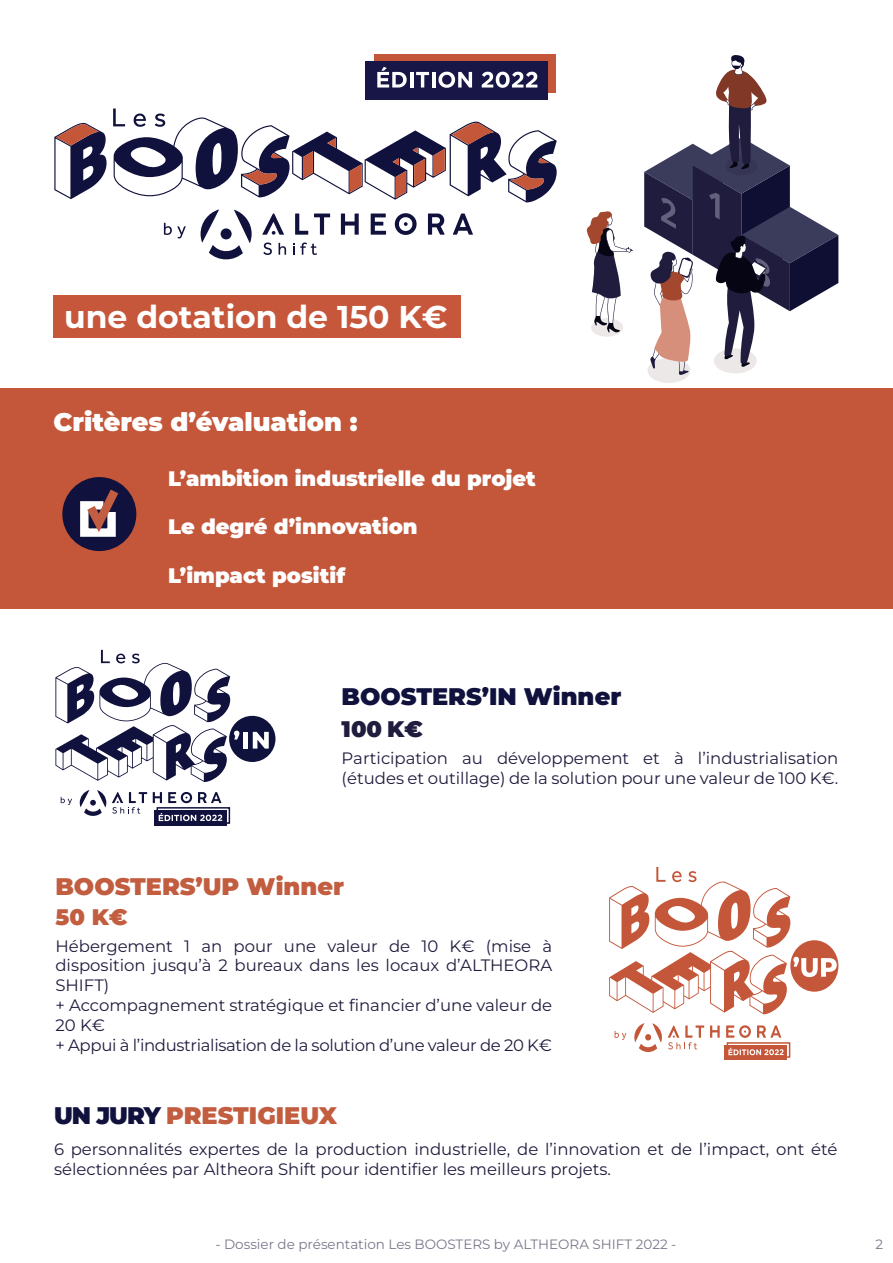
<style>
.page{position:relative;width:893px;height:1263px;background:#fff}
.page>*{position:absolute;margin:0;border:0;box-sizing:border-box;transform-origin:0 0}
.t1{font:700 31.5px "Montserrat";color:#fff}
.t2{font:900 25.5px "Montserrat";color:#fff}
.t3{font:900 24px "Montserrat";color:#c25d40}
.t4{font:900 24px "Montserrat";color:#10113c}
.t5{font:900 22.5px "Montserrat";color:#1f1c3d}
.t6{font:900 22.5px "Montserrat";color:#c25d40}
.t7{font:900 21px "Montserrat";color:#fff}
.t8{font:16.5px/19.8px "Montserrat";color:#1f1c3d}
.t9{font:16.5px "Montserrat";letter-spacing:-.02em;color:#1f1c3d}
.t10{font:13.5px "Montserrat";color:#78778b}
.s1{color:#10113c}
</style>
<div class="page">
<div style="left:0;top:389px;width:893px;height:220px;background:#c45639"></div>
<div style="left:62px;top:477px;width:74px;height:74px;background:#10113c;border-radius:50%"></div>
<svg style="left:76px;top:480px;width:50px;height:61px"></svg>
<div style="left:53px;top:295px;width:408px;height:42px;background:#c6573a"></div>
<svg style="left:263px;top:242px;width:9px;height:13px"></svg>
<svg style="left:279px;top:243px;width:7px;height:12px"></svg>
<svg style="left:300px;top:242px;width:17px;height:13px"></svg>
<svg style="left:201px;top:209px;width:51px;height:50px"></svg>
<svg style="left:295px;top:213px;width:13px;height:22px"></svg>
<svg style="left:314px;top:213px;width:16px;height:22px"></svg>
<svg style="left:341px;top:213px;width:18px;height:22px"></svg>
<svg style="left:371px;top:213px;width:15px;height:22px"></svg>
<svg style="left:428px;top:213px;width:17px;height:22px"></svg>
<svg style="left:453px;top:213px;width:20px;height:22px"></svg>
<svg style="left:395px;top:213px;width:22px;height:22px"></svg>
<svg style="left:262px;top:214px;width:22px;height:21px"></svg>
<svg style="left:164px;top:223px;width:22px;height:15px"></svg>
<svg style="left:54px;top:123px;width:53px;height:76px"></svg>
<svg style="left:113px;top:109px;width:444px;height:93px"></svg>
<div style="left:374px;top:54px;width:181px;height:39px;background:#c45639"></div>
<div style="left:366px;top:61px;width:182px;height:39px;background:#181646"></div>
<svg style="left:377px;top:67px;width:30px;height:21px"></svg>
<hr style="left:410px;top:72px;width:3px;height:16px;background:#fff">
<svg style="left:416px;top:72px;width:13px;height:16px"></svg>
<hr style="left:432px;top:72px;width:3px;height:16px;background:#fff">
<svg style="left:438px;top:72px;width:34px;height:16px"></svg>
<svg style="left:482px;top:72px;width:55px;height:16px"></svg>
<svg style="left:80px;top:790px;width:26px;height:26px"></svg>
<svg style="left:153px;top:792px;width:9px;height:11px"></svg>
<svg style="left:198px;top:792px;width:23px;height:11px"></svg>
<svg style="left:168px;top:792px;width:24px;height:11px"></svg>
<svg style="left:112px;top:792px;width:35px;height:22px"></svg>
<svg style="left:61px;top:797px;width:11px;height:8px"></svg>
<div style="left:229px;top:716px;width:46px;height:46px;background:#0f123d;border-radius:50%"></div>
<svg style="left:55px;top:650px;width:184px;height:132px"></svg>
<div style="left:243px;top:732px;width:5px;height:16px;background:#fff"></div>
<svg style="left:253px;top:732px;width:16px;height:16px"></svg>
<div style="left:157px;top:807px;width:73px;height:17px;border:2px solid #10113c"></div>
<div style="left:154px;top:811px;width:73px;height:15px;background:#10113c"></div>
<svg style="left:159px;top:813px;width:63px;height:8px"></svg>
<svg style="left:634px;top:1023px;width:28px;height:29px"></svg>
<svg style="left:710px;top:1025px;width:10px;height:13px"></svg>
<svg style="left:757px;top:1025px;width:24px;height:13px"></svg>
<svg style="left:726px;top:1025px;width:25px;height:13px"></svg>
<svg style="left:668px;top:1025px;width:36px;height:24px"></svg>
<svg style="left:615px;top:1031px;width:11px;height:9px"></svg>
<svg style="left:609px;top:867px;width:228px;height:147px"></svg>
<div style="left:727px;top:1042px;width:63px;height:16px;border:2px solid #c45639"></div>
<div style="left:724px;top:1045px;width:63px;height:15px;background:#c45639"></div>
<svg style="left:728px;top:1047px;width:55px;height:8px"></svg>
<svg style="left:644px;top:55px;width:194px;height:328px"></svg>
<svg style="left:586px;top:211px;width:47px;height:126px"></svg>
<p class="t1" style="left:64px;top:296px;width:385px">une dotation de 150 K€</p>
<p class="t2" style="left:53px;top:405px;width:305px">Critères d’évaluation :</p>
<p class="t7" style="left:168px;top:465px;width:369px">L’ambition industrielle du projet</p>
<p class="t7" style="left:168px;top:513px;width:251px">Le degré d’innovation</p>
<p class="t7" style="left:168px;top:562px;width:179px">L’impact positif</p>
<p class="t4" style="left:342px;top:680px;width:281px">BOOSTERS’IN Winner</p>
<p class="t5" style="left:342px;top:714px;width:83px">100 K€</p>
<p class="t8" style="left:342px;top:748px;width:498px">Participation au développement et à l’industrialisation (études et outillage) de la solution pour une valeur de 100 K€.</p>
<p class="t3" style="left:55px;top:870px;width:290px">BOOSTERS’UP Winner</p>
<p class="t6" style="left:55px;top:902px;width:74px">50 K€</p>
<p class="t8" style="left:55px;top:935px;width:498px;text-align:justify">Hébergement 1 an pour une valeur de 10 K€ (mise à disposition jusqu’à 2 bureaux dans les locaux d’ALTHEORA SHIFT)</p>
<p class="t8" style="left:55px;top:995px;width:498px">+ Accompagnement stratégique et financier d’une valeur de<br>20 K€</p>
<p class="t9" style="left:55px;top:1034px;width:498px">+ Appui à l’industrialisation de la solution d’une valeur de 20 K€</p>
<p class="t3" style="left:54px;top:1099px;width:285px"><span class="s1">UN JURY</span> PRESTIGIEUX</p>
<p class="t8" style="left:54px;top:1139px;width:785px">6 personnalités expertes de la production industrielle, de l’innovation et de l’impact, ont été sélectionnées par Altheora Shift pour identifier les meilleurs projets.</p>
<p class="t10" style="left:215px;top:1235px;width:462px">- Dossier de présentation Les BOOSTERS by ALTHEORA SHIFT 2022 -</p>
<p class="t10" style="left:875px;top:1235px;width:9px">2</p>
</div>
